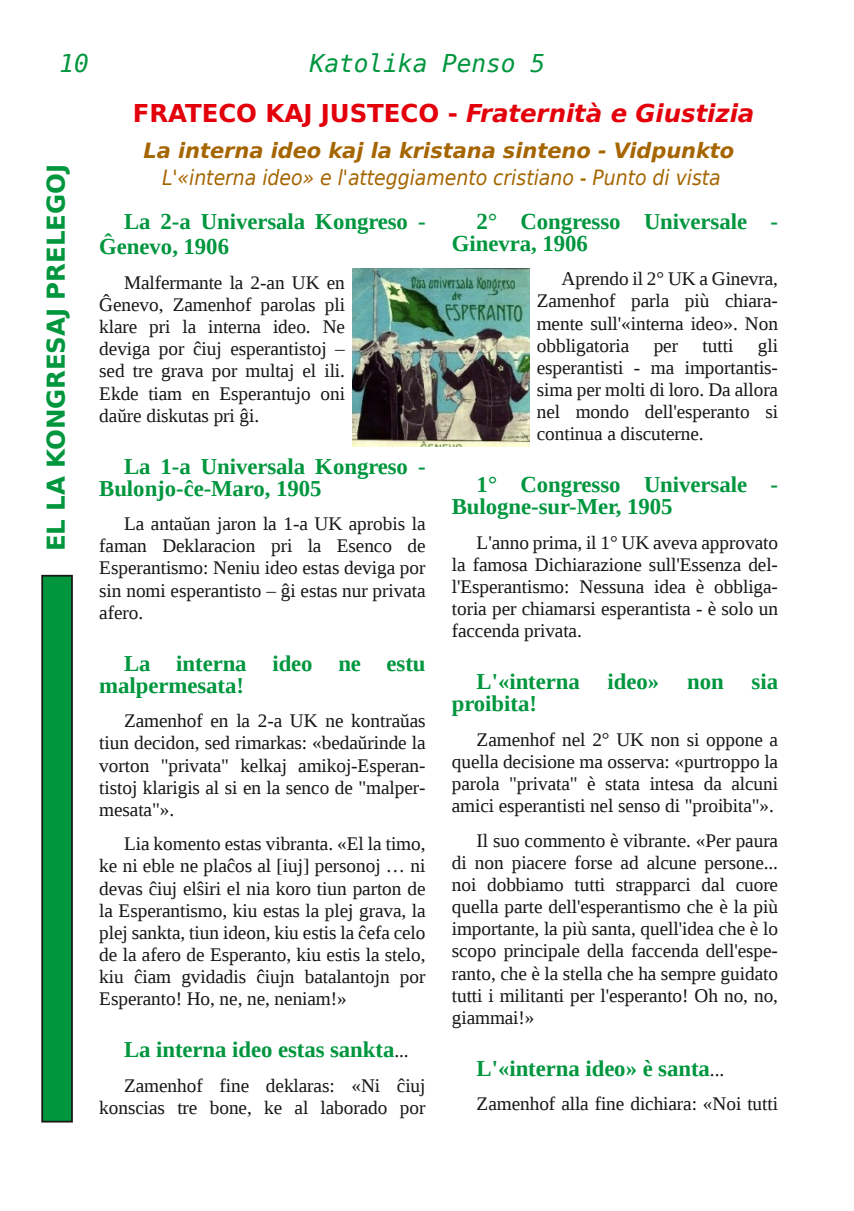
<style>
.page{position:relative;width:854px;height:1211px;background:#fff}
.page>*{position:absolute;margin:0;border:0;box-sizing:border-box;transform-origin:0 0}
.t1{font:italic 700 24.5px "DejaVu Sans";letter-spacing:-.005em;color:#e3000b}
.t2{font:700 24.5px "DejaVu Sans";letter-spacing:-.005em;color:#00963e}
.t3{font:italic 24.5px "DejaVu Sans Mono";color:#00963e}
.t4{font:700 22.75px/22.1px "Liberation Serif";color:#00963e}
.t5{font:italic 21px "DejaVu Sans Condensed";color:#a56500}
.t6{font:italic 700 21px "DejaVu Sans";letter-spacing:-.005em;color:#a56500}
.t7{font:19.25px/22.1px "Liberation Serif";letter-spacing:-.005em;color:#181715;text-align:justify}
.s1{font-style:normal}
.s2{font-weight:400;font-size:19.25px;color:#181715}
</style>
<div class="page">
<div style="left:42px;top:575px;width:30px;height:546px;background:#00963e"></div>
<div style="left:41px;top:575px;width:32px;height:547px;border:2px solid #181715"></div>
<img style="left:352px;top:268px;width:177px;height:178px">
<p class="t3" style="left:60px;top:50px;width:31px">10</p>
<p class="t3" style="left:309px;top:50px;width:237px">Katolika Penso 5</p>
<p class="t2" style="left:42px;top:551px;width:390px;rotate:-90deg">EL LA KONGRESAJ PRELEGOJ</p>
<p class="t1" style="left:133px;top:99px;width:623px"><span class="s1">FRATECO KAJ JUSTECO -</span> Fraternità e Giustizia</p>
<p class="t6" style="left:143px;top:139px;width:592px">La interna ideo kaj la kristana sinteno - Vidpunkto</p>
<p class="t5" style="left:162px;top:165px;width:560px">L'«interna ideo» e l'atteggiamento cristiano - Punto di vista</p>
<p class="t4" style="left:99px;top:208px;width:327px;line-height:25.4px;text-indent:25px">La 2-a Universala Kongreso -<br>Ĝenevo, 1906</p>
<p class="t7" style="left:99px;top:271px;width:247px;text-indent:25px">Malfermante la 2-an UK en Ĝenevo, Zamenhof parolas pli klare pri la interna ideo. Ne deviga por ĉiuj esperantistoj – sed tre grava por multaj el ili.<br>Ekde tiam en Esperantujo oni daŭre diskutas pri ĝi.</p>
<p class="t4" style="left:99px;top:455px;width:327px;text-indent:25px">La 1-a Universala Kongreso -<br>Bulonjo-ĉe-Maro, 1905</p>
<p class="t7" style="left:99px;top:512px;width:328px;text-indent:25px">La antaŭan jaron la 1-a UK aprobis la faman Deklaracion pri la Esenco de Esperantismo: Neniu ideo estas deviga por sin nomi esperantisto – ĝi estas nur privata afero.</p>
<p class="t4" style="left:99px;top:652px;width:327px;text-indent:25px">La interna ideo ne estu malpermesata!</p>
<p class="t7" style="left:99px;top:709px;width:328px;text-indent:25px">Zamenhof en la 2-a UK ne kontraŭas tiun decidon, sed rimarkas: «bedaŭrinde la vorton "privata" kelkaj amikoj-Esperan‐ tistoj klarigis al si en la senco de "malper‐ mesata"».</p>
<p class="t7" style="left:99px;top:832px;width:328px;text-indent:25px">Lia komento estas vibranta. «El la timo, ke ni eble ne plaĉos al [iuj] personoj … ni devas ĉiuj elŝiri el nia koro tiun parton de la Esperantismo, kiu estas la plej grava, la plej sankta, tiun ideon, kiu estis la ĉefa celo de la afero de Esperanto, kiu estis la stelo, kiu ĉiam gvidadis ĉiujn batalantojn por Esperanto! Ho, ne, ne, neniam!»</p>
<p class="t4" style="left:124px;top:1038px;width:286px">La interna ideo estas sankta<span class="s2">...</span></p>
<p class="t7" style="left:99px;top:1074px;width:328px;text-align:right">Zamenhof fine deklaras: «Ni ĉiuj konscias tre bone, ke al laborado por</p>
<p class="t4" style="left:451px;top:210px;width:327px;text-indent:25px">2° Congresso Universale -<br>Ginevra, 1906</p>
<p class="t7" style="left:536px;top:268px;width:243px;text-indent:25px">Aprendo il 2° UK a Ginevra, Zamenhof parla più chiara‐ mente sull'«interna ideo». Non obbligatoria</p>
<p class="t7" style="left:536px;top:334px;width:243px;text-indent:221px">gli esperantisti - ma importantis‐ sima per molti di loro. Da allora nel mondo dell'esperanto si continua a discuterne.</p>
<p class="t4" style="left:451px;top:473px;width:327px;text-indent:25px">1° Congresso Universale -<br>Bulogne-sur-Mer, 1905</p>
<p class="t7" style="left:451px;top:531px;width:327px;text-indent:25px">L'anno prima, il 1° UK aveva approvato la famosa Dichiarazione sull'Essenza del‐ l'Esperantismo: Nessuna idea è obbliga‐ toria per chiamarsi esperantista - è solo un faccenda privata.</p>
<p class="t4" style="left:451px;top:670px;width:327px;text-indent:25px">L'«interna ideo» non sia proibita!</p>
<p class="t7" style="left:451px;top:728px;width:328px;text-indent:25px">Zamenhof nel 2° UK non si oppone a quella decisione ma osserva: «purtroppo la parola "privata" è stata intesa da alcuni amici esperantisti nel senso di "proibita"».</p>
<p class="t7" style="left:451px;top:829px;width:328px;text-indent:25px">Il suo commento è vibrante. «Per paura di non piacere forse ad alcune persone... noi dobbiamo tutti strapparci dal cuore quella parte dell'esperantismo che è la più importante, la più santa, quell'idea che è lo scopo principale della faccenda dell'espe‐ ranto, che è la stella che ha sempre guidato tutti i militanti per l'esperanto! Oh no, no, giammai!»</p>
<p class="t4" style="left:476px;top:1057px;width:249px">L'«interna ideo» è santa<span class="s2">...</span></p>
<p class="t7" style="left:476px;top:1092px;width:303px">Zamenhof alla fine dichiara: «Noi tutti</p>
<p class="t7" style="left:653px;top:334px;width:26px">per</p>
<p class="t7" style="left:702px;top:334px;width:32px">tutti</p>
</div>
